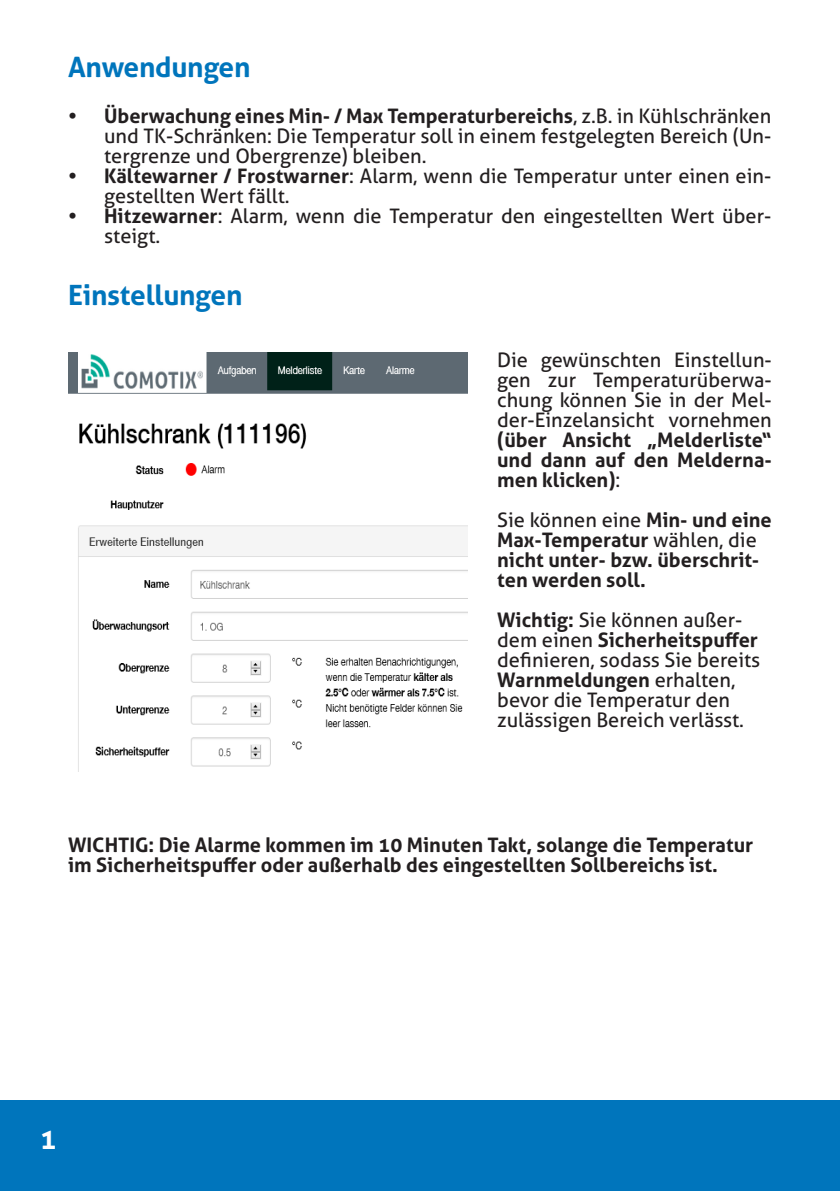
<style>
.page{position:relative;width:840px;height:1191px;background:#fff}
.page>*{position:absolute;margin:0;border:0;box-sizing:border-box;transform-origin:0 0}
.Brotschrift{font:700 28px "Aller";letter-spacing:-.01em;color:#0075bc}
.t1{font:700 28px "Aller";color:#fff}
.Brotschrift-2{font:20px/20px "Aller";color:#231f20}
.Brotschrift-3{font:700 20px/20px "Aller";color:#231f20}
.s1{font-weight:700}
.s2{font-weight:400}
</style>
<div class="page">
<div style="left:0;top:1100px;width:839px;height:91px;background:#0075bc"></div>
<img style="left:68px;top:352px;width:399px;height:420px">
<p class="Brotschrift" style="left:68px;top:50px;width:184px">Anwendungen</p>
<p class="Brotschrift-2" style="left:104px;top:105px;width:668px;text-align:justify;text-indent:-36px"><span class="s1">• Überwachung eines Min- / Max Temperaturbereichs</span>, z.B. in Kühlschränken und TK-Schränken: Die Temperatur soll in einem festgelegten Bereich (Un&shy;tergrenze und Obergrenze) bleiben.</p>
<p class="Brotschrift-2" style="left:104px;top:165px;width:668px;text-indent:-36px"><span class="s1">• Kältewarner / Frostwarner</span>: Alarm, wenn die Temperatur unter einen ein&shy;gestellten Wert fällt.</p>
<p class="Brotschrift-2" style="left:104px;top:205px;width:668px;text-indent:-36px"><span class="s1">• Hitzewarner</span>: Alarm, wenn die Temperatur den eingestellten Wert über&shy;steigt.</p>
<p class="Brotschrift" style="left:68px;top:278px;width:176px">Einstellungen</p>
<p class="Brotschrift-2" style="left:497px;top:350px;width:276px;text-align:justify">Die gewünschten Einstellun&shy;gen zur Temperaturüberwa&shy;chung können Sie in der Mel&shy;der-Einzelansicht vornehmen <span class="s1">(über Ansicht „Melderliste“ und dann auf den Melderna&shy;men klicken)</span>:</p>
<p class="Brotschrift-3" style="left:497px;top:510px;width:276px"><span class="s2">Sie können eine</span> Min- und eine<br>Max-Temperatur <span class="s2">wählen, die </span>nicht unter- bzw. überschrit&shy;ten werden soll.</p>
<p class="Brotschrift-2" style="left:497px;top:610px;width:264px"><span class="s1">Wichtig:</span> Sie können außer&shy;dem einen <span class="s1">Sicherheitspuffer </span>definieren, sodass Sie bereits<br><span class="s1">Warnmeldungen</span> erhalten, bevor die Temperatur den zulässigen Bereich verlässt.</p>
<p class="Brotschrift-3" style="left:68px;top:835px;width:686px">WICHTIG: Die Alarme kommen im 10 Minuten Takt, solange die Temperatur im Sicherheitspuffer oder außerhalb des eingestellten Sollbereichs ist.</p>
<p class="t1" style="left:40px;top:1122px;width:18px">1</p>
</div>
